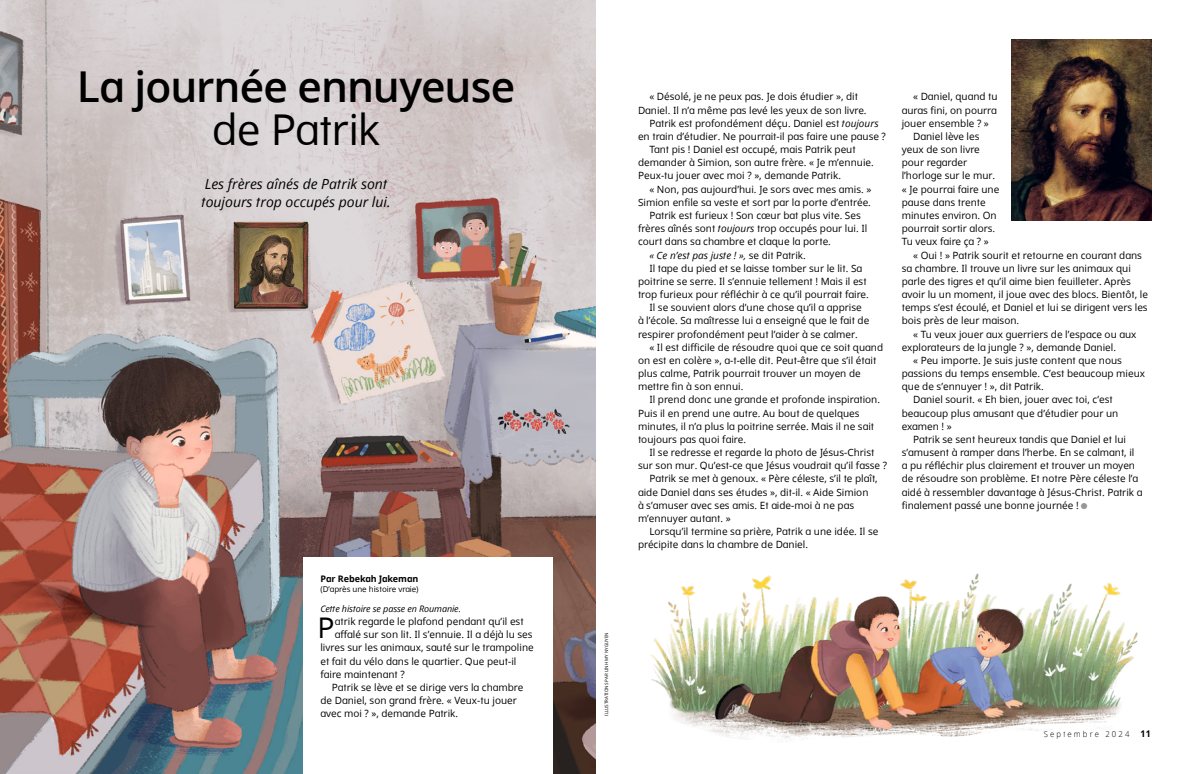
<style>
.page{position:relative;width:1191px;height:774px;background:#fff}
.page>*{position:absolute;margin:0;border:0;box-sizing:border-box;transform-origin:0 0}
.h1_DOTS_title{font:600 42.5px/43px "Dots Solidlds Lat";letter-spacing:-.02em;color:#000;text-align:center}
.p1_first{font:28.4px "Dots Solidlds Lat";color:#000}
.t1{font:italic 14px/18px "Dots Solidlds Lat";color:#000}
.p1{font:10px/13.2px "Dots Solidlds Lat";color:#000}
.p1_first-2{font:10px "Dots Solidlds Lat";color:#000}
.p1-2{font:italic 10px "Dots Solidlds Lat";color:#000}
.p1_bio{font:italic 9px "Dots Solidlds Lat";letter-spacing:-.01em;color:#000}
.p1_author-name{font:700 9px "Dots Solidlds Lat";letter-spacing:-.005em;color:#000}
.t2{font:300 8.2px "Dots Solidlds Lat";letter-spacing:.28em;color:#000;scale:.95 1}
.p1_author-role{font:8px "Dots Solidlds Lat";letter-spacing:-.005em;color:#000}
.p1_figure_image_credit_first{font:4.5px "Dots Solidlds Lat";color:#000}
.s1{font-weight:400}
.s2{font-style:italic}
.s3{font-style:normal}
.s4{font-family:"Ding P Ilds Dpi";font-size:8.5px;color:#969798}
.s5{font-weight:700;font-size:9.2px}
</style>
<div class="page">
<img style="left:651px;top:573px;width:487px;height:169px">
<img style="left:0;top:0;width:595px;height:774px">
<div style="left:303px;top:557px;width:250px;height:217px;background:#fff"></div>
<img style="left:1011px;top:39px;width:140px;height:182px">
<p class="h1_DOTS_title" style="left:77px;top:65px;width:440px">La journée ennuyeuse <span class="s1">de Patrik</span></p>
<p class="t1" style="left:201px;top:175px;width:191px">Les frères aînés de Patrik sont toujours trop occupés pour lui.</p>
<p class="p1_author-name" style="left:320px;top:572px;width:100px">Par Rebekah Jakeman</p>
<p class="p1_author-role" style="left:320px;top:584px;width:100px">(D’après une histoire vraie)</p>
<p class="p1_bio" style="left:320px;top:602px;width:142px">Cette histoire se passe en Roumanie.</p>
<p class="p1_first" style="left:318px;top:607px;width:19px">P</p>
<p class="p1_first-2" style="left:335px;top:614px;width:190px">atrik regarde le plafond pendant qu’il est</p>
<p class="p1_first-2" style="left:335px;top:627px;width:199px">affalé sur son lit. Il s’ennuie. Il a déjà lu ses</p>
<p class="p1_first-2" style="left:320px;top:640px;width:215px">livres sur les animaux, sauté sur le trampoline</p>
<p class="p1_first-2" style="left:320px;top:654px;width:198px">et fait du vélo dans le quartier. Que peut-il</p>
<p class="p1_first-2" style="left:320px;top:667px;width:86px">faire maintenant ?</p>
<p class="p1" style="left:320px;top:681px;width:204px;text-indent:11px">Patrik se lève et se dirige vers la chambre de Daniel, son grand frère. « Veux-tu jouer avec moi ? », demande Patrik.</p>
<p class="p1" style="left:638px;top:90px;width:230px;text-align:center">« Désolé, je ne peux pas. Je dois étudier », dit<br>Daniel. Il n’a même pas levé les yeux de son livre.</p>
<p class="p1" style="left:638px;top:117px;width:249px;text-align:center">Patrik est profondément déçu. Daniel est <span class="s2">toujours<br></span>en train d’étudier. Ne pourrait-il pas faire une pause ?</p>
<p class="p1" style="left:638px;top:143px;width:237px;text-indent:11px">Tant pis ! Daniel est occupé, mais Patrik peut demander à Simion, son autre frère. « Je m’ennuie.<br>Peux-tu jouer avec moi ? », demande Patrik.</p>
<p class="p1" style="left:638px;top:182px;width:235px;text-align:right">« Non, pas aujourd’hui. Je sors avec mes amis. »<br>Simion enfile sa veste et sort par la porte d’entrée.</p>
<p class="p1" style="left:638px;top:209px;width:231px;text-indent:11px">Patrik est furieux ! Son cœur bat plus vite. Ses frères aînés sont <span class="s2">toujours</span> trop occupés pour lui. Il court dans sa chambre et claque la porte.</p>
<p class="p1-2" style="left:649px;top:248px;width:158px">« Ce n’est pas juste ! », <span class="s3">se dit Patrik.</span></p>
<p class="p1" style="left:638px;top:261px;width:232px;text-align:center">Il tape du pied et se laisse tomber sur le lit. Sa poitrine se serre. Il s’ennuie tellement ! Mais il est trop furieux pour réfléchir à ce qu’il pourrait faire.</p>
<p class="p1" style="left:638px;top:301px;width:233px;text-indent:11px">Il se souvient alors d’une chose qu’il a apprise à l’école. Sa maîtresse lui a enseigné que le fait de respirer profondément peut l’aider à se calmer.</p>
<p class="p1" style="left:638px;top:340px;width:247px;text-indent:11px">« Il est difficile de résoudre quoi que ce soit quand on est en colère », a-t-elle dit. Peut-être que s’il était plus calme, Patrik pourrait trouver un moyen de mettre fin à son ennui.</p>
<p class="p1" style="left:638px;top:393px;width:243px;text-indent:11px">Il prend donc une grande et profonde inspiration.<br>Puis il en prend une autre. Au bout de quelques minutes, il n’a plus la poitrine serrée. Mais il ne sait toujours pas quoi faire.</p>
<p class="p1" style="left:638px;top:446px;width:250px;text-align:center">Il se redresse et regarde la photo de Jésus-Christ<br>sur son mur. Qu’est-ce que Jésus voudrait qu’il fasse ?</p>
<p class="p1" style="left:638px;top:472px;width:241px;text-indent:11px">Patrik se met à genoux. « Père céleste, s’il te plaît, aide Daniel dans ses études », dit-il. « Aide Simion<br>à s’amuser avec ses amis. Et aide-moi à ne pas m’ennuyer autant. »</p>
<p class="p1" style="left:638px;top:525px;width:242px;text-indent:11px">Lorsqu’il termine sa prière, Patrik a une idée. Il se précipite dans la chambre de Daniel.</p>
<p class="p1" style="left:901px;top:90px;width:97px;text-align:justify;text-indent:11px">« Daniel, quand tu auras fini, on pourra jouer ensemble ? »</p>
<p class="p1" style="left:901px;top:130px;width:99px;text-indent:11px">Daniel lève les yeux de son livre pour regarder l’horloge sur le mur. « Je pourrai faire une pause dans trente minutes environ. On pourrait sortir alors.<br>Tu veux faire ça ? »</p>
<p class="p1" style="left:901px;top:248px;width:248px;text-indent:11px">« Oui ! » Patrik sourit et retourne en courant dans sa chambre. Il trouve un livre sur les animaux qui parle des tigres et qu’il aime bien feuilleter. Après avoir lu un moment, il joue avec des blocs. Bientôt, le temps s’est écoulé, et Daniel et lui se dirigent vers les bois près de leur maison.</p>
<p class="p1" style="left:901px;top:327px;width:236px;text-indent:11px">« Tu veux jouer aux guerriers de l’espace ou aux explorateurs de la jungle ? », demande Daniel.</p>
<p class="p1" style="left:901px;top:354px;width:245px;text-indent:11px">« Peu importe. Je suis juste content que nous passions du temps ensemble. C’est beaucoup mieux que de s’ennuyer ! », dit Patrik.</p>
<p class="p1" style="left:901px;top:393px;width:218px;text-indent:11px">Daniel sourit. « Eh bien, jouer avec toi, c’est beaucoup plus amusant que d’étudier pour un examen ! »</p>
<p class="p1" style="left:901px;top:433px;width:242px;text-indent:11px">Patrik se sent heureux tandis que Daniel et lui s’amusent à ramper dans l’herbe. En se calmant, il a pu réfléchir plus clairement et trouver un moyen de résoudre son problème. Et notre Père céleste l’a aidé à ressembler davantage à Jésus-Christ. Patrik a finalement passé une bonne journée ! <span class="s4">●</span></p>
<p class="p1_figure_image_credit_first" style="left:603px;top:716px;width:85px;rotate:-90deg">ILLUSTRATIONS PAR LINH MY NYGUYEN</p>
<p class="t2" style="left:1043px;top:728px;width:114px">Septembre 2024 <span class="s5">11</span></p>
</div>
